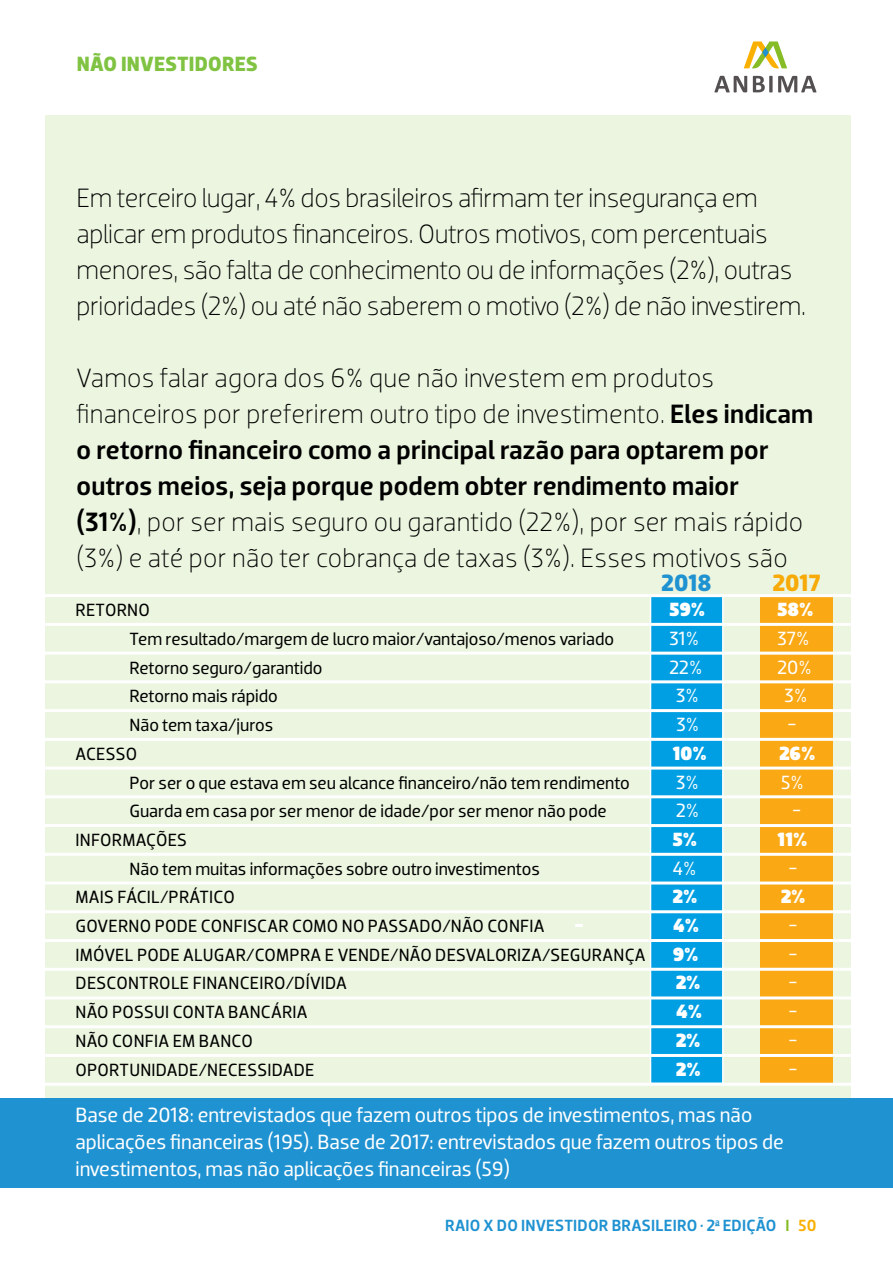
<style>
.page{position:relative;width:893px;height:1263px;background:#fff}
.page>*{position:absolute;margin:0;border:0;box-sizing:border-box;transform-origin:0 0}
.t1{font:300 27px/36px "Dobra";letter-spacing:.01em;color:#000}
.t2{font:300 27px/36px "Dobra";letter-spacing:-.01em;color:#000}
.t3{font:700 24px "Dobra";color:#1f92d1}
.t4{font:700 24px "Dobra";color:#f7aa08}
.t5{font:21px/27px "Dobra";color:#fff}
.t6{font:700 21px "Dobra";letter-spacing:.015em;color:#80c342}
.t7{font:19.5px "Dobra";color:#fff}
.t8{font:900 19.5px "Dobra";color:#fff}
.t9{font:18px "Dobra";color:#000}
.t10{font:500 16.5px "Dobra";letter-spacing:.015em;color:#1f92d1}
.s1{font-weight:500}
.s2{color:#86bc25}
.s3{color:#f9b000}
</style>
<div class="page">
<div style="left:45px;top:115px;width:805px;height:1071px;background:#ebf5df"></div>
<svg style="left:744px;top:41px;width:43px;height:28px"></svg>
<svg style="left:714px;top:76px;width:102px;height:16px"></svg>
<div style="left:650px;top:595px;width:74px;height:489px;background:#009fe3;border:2px solid #fff"></div>
<div style="left:760px;top:596px;width:72px;height:487px;background:#faa814"></div>
<div style="left:0;top:1098px;width:893px;height:90px;background:#1f92d1"></div>
<hr style="left:0;top:623px;width:893px;height:3px;background:#fff">
<hr style="left:0;top:680px;width:893px;height:3px;background:#fff">
<hr style="left:0;top:738px;width:893px;height:3px;background:#fff">
<hr style="left:0;top:795px;width:893px;height:3px;background:#fff">
<hr style="left:0;top:853px;width:893px;height:3px;background:#fff">
<hr style="left:0;top:910px;width:893px;height:3px;background:#fff">
<hr style="left:0;top:968px;width:893px;height:3px;background:#fff">
<hr style="left:0;top:1025px;width:893px;height:3px;background:#fff">
<hr style="left:0;top:652px;width:893px;height:3px;background:#fff">
<hr style="left:0;top:709px;width:893px;height:3px;background:#fff">
<hr style="left:0;top:766px;width:893px;height:3px;background:#fff">
<hr style="left:0;top:824px;width:893px;height:3px;background:#fff">
<hr style="left:0;top:881px;width:893px;height:3px;background:#fff">
<hr style="left:0;top:939px;width:893px;height:3px;background:#fff">
<hr style="left:0;top:996px;width:893px;height:3px;background:#fff">
<hr style="left:0;top:1054px;width:893px;height:3px;background:#fff">
<hr style="left:0;top:594px;width:893px;height:3px;background:#fff">
<hr style="left:0;top:1083px;width:893px;height:3px;background:#fff">
<p class="t6" style="left:77px;top:52px;width:183px">NÃO INVESTIDORES</p>
<p class="t2" style="left:77px;top:180px;width:731px">Em terceiro lugar, 4% dos brasileiros afirmam ter insegurança em aplicar em produtos financeiros. Outros motivos, com percentuais menores, são falta de conhecimento ou de informações (2%), outras prioridades (2%) ou até não saberem o motivo (2%) de não investirem.</p>
<p class="t1" style="left:77px;top:360px;width:738px">Vamos falar agora dos 6% que não investem em produtos financeiros por preferirem outro tipo de investimento. <span class="s1">Eles indicam o retorno financeiro como a principal razão para optarem por outros meios, seja porque podem obter rendimento maior<br>(31%)</span>, por ser mais seguro ou garantido (22%), por ser mais rápido (3%) e até por não ter cobrança de taxas (3%). Esses motivos são</p>
<h2 class="t3" style="left:662px;top:568px;width:52px">2018</h2>
<h2 class="t4" style="left:773px;top:568px;width:49px">2017</h2>
<p class="t9" style="left:76px;top:600px;width:76px">RETORNO</p>
<p class="t8" style="left:669px;top:598px;width:37px">59%</p>
<p class="t8" style="left:777px;top:598px;width:37px">58%</p>
<p class="t9" style="left:129px;top:628px;width:486px">Tem resultado/margem de lucro maior/vantajoso/menos variado</p>
<p class="t7" style="left:669px;top:627px;width:31px">31%</p>
<p class="t7" style="left:777px;top:627px;width:33px">37%</p>
<p class="t9" style="left:129px;top:657px;width:194px">Retorno seguro/garantido</p>
<p class="t7" style="left:669px;top:656px;width:34px">22%</p>
<p class="t7" style="left:777px;top:656px;width:36px">20%</p>
<p class="t9" style="left:129px;top:686px;width:150px">Retorno mais rápido</p>
<p class="t7" style="left:676px;top:684px;width:24px">3%</p>
<p class="t7" style="left:784px;top:684px;width:24px">3%</p>
<p class="t9" style="left:129px;top:714px;width:145px">Não tem taxa/juros</p>
<p class="t7" style="left:676px;top:713px;width:24px">3%</p>
<p class="t7" style="left:787px;top:713px;width:11px">-</p>
<p class="t9" style="left:76px;top:743px;width:63px">ACESSO</p>
<p class="t8" style="left:673px;top:742px;width:36px">10%</p>
<p class="t8" style="left:779px;top:742px;width:38px">26%</p>
<p class="t9" style="left:129px;top:772px;width:502px">Por ser o que estava em seu alcance financeiro/não tem rendimento</p>
<p class="t7" style="left:676px;top:770px;width:24px">3%</p>
<p class="t7" style="left:781px;top:770px;width:24px">5%</p>
<p class="t9" style="left:129px;top:801px;width:479px">Guarda em casa por ser menor de idade/por ser menor não pode</p>
<p class="t7" style="left:676px;top:799px;width:25px">2%</p>
<p class="t7" style="left:792px;top:799px;width:11px">-</p>
<p class="t9" style="left:76px;top:829px;width:113px">INFORMAÇÕES</p>
<p class="t8" style="left:673px;top:828px;width:26px">5%</p>
<p class="t8" style="left:777px;top:828px;width:31px">11%</p>
<p class="t9" style="left:129px;top:858px;width:412px">Não tem muitas informações sobre outro investimentos</p>
<p class="t7" style="left:673px;top:857px;width:25px">4%</p>
<p class="t7" style="left:788px;top:857px;width:11px">-</p>
<p class="t9" style="left:76px;top:887px;width:161px">MAIS FÁCIL/PRÁTICO</p>
<p class="t8" style="left:673px;top:885px;width:26px">2%</p>
<p class="t8" style="left:781px;top:885px;width:26px">2%</p>
<p class="t9" style="left:76px;top:915px;width:470px">GOVERNO PODE CONFISCAR COMO NO PASSADO/NÃO CONFIA</p>
<p class="t8" style="left:575px;top:914px;width:11px">-</p>
<p class="t8" style="left:673px;top:914px;width:28px">4%</p>
<p class="t7" style="left:788px;top:914px;width:11px">-</p>
<p class="t9" style="left:76px;top:944px;width:571px">IMÓVEL PODE ALUGAR/COMPRA E VENDE/NÃO DESVALORIZA/SEGURANÇA</p>
<p class="t8" style="left:673px;top:943px;width:27px">9%</p>
<p class="t7" style="left:788px;top:943px;width:11px">-</p>
<p class="t9" style="left:76px;top:973px;width:273px">DESCONTROLE FINANCEIRO/DÍVIDA</p>
<p class="t8" style="left:676px;top:971px;width:26px">2%</p>
<p class="t7" style="left:788px;top:971px;width:11px">-</p>
<p class="t9" style="left:76px;top:1001px;width:233px">NÃO POSSUI CONTA BANCÁRIA</p>
<p class="t8" style="left:676px;top:1000px;width:28px">4%</p>
<p class="t7" style="left:788px;top:1000px;width:11px">-</p>
<p class="t9" style="left:76px;top:1030px;width:179px">NÃO CONFIA EM BANCO</p>
<p class="t8" style="left:676px;top:1029px;width:26px">2%</p>
<p class="t7" style="left:788px;top:1029px;width:11px">-</p>
<p class="t9" style="left:76px;top:1059px;width:240px">OPORTUNIDADE/NECESSIDADE</p>
<p class="t8" style="left:676px;top:1057px;width:26px">2%</p>
<p class="t7" style="left:788px;top:1057px;width:11px">-</p>
<p class="t5" style="left:75px;top:1102px;width:710px">Base de 2018: entrevistados que fazem outros tipos de investimentos, mas não aplicações financeiras (195). Base de 2017: entrevistados que fazem outros tipos de investimentos, mas não aplicações financeiras (59)</p>
<p class="t10" style="left:445px;top:1215px;width:373px">RAIO X DO INVESTIDOR BRASILEIRO • 2<sup>a</sup> EDIÇÃO <span class="s2">I</span> <span class="s3">50</span></p>
</div>
